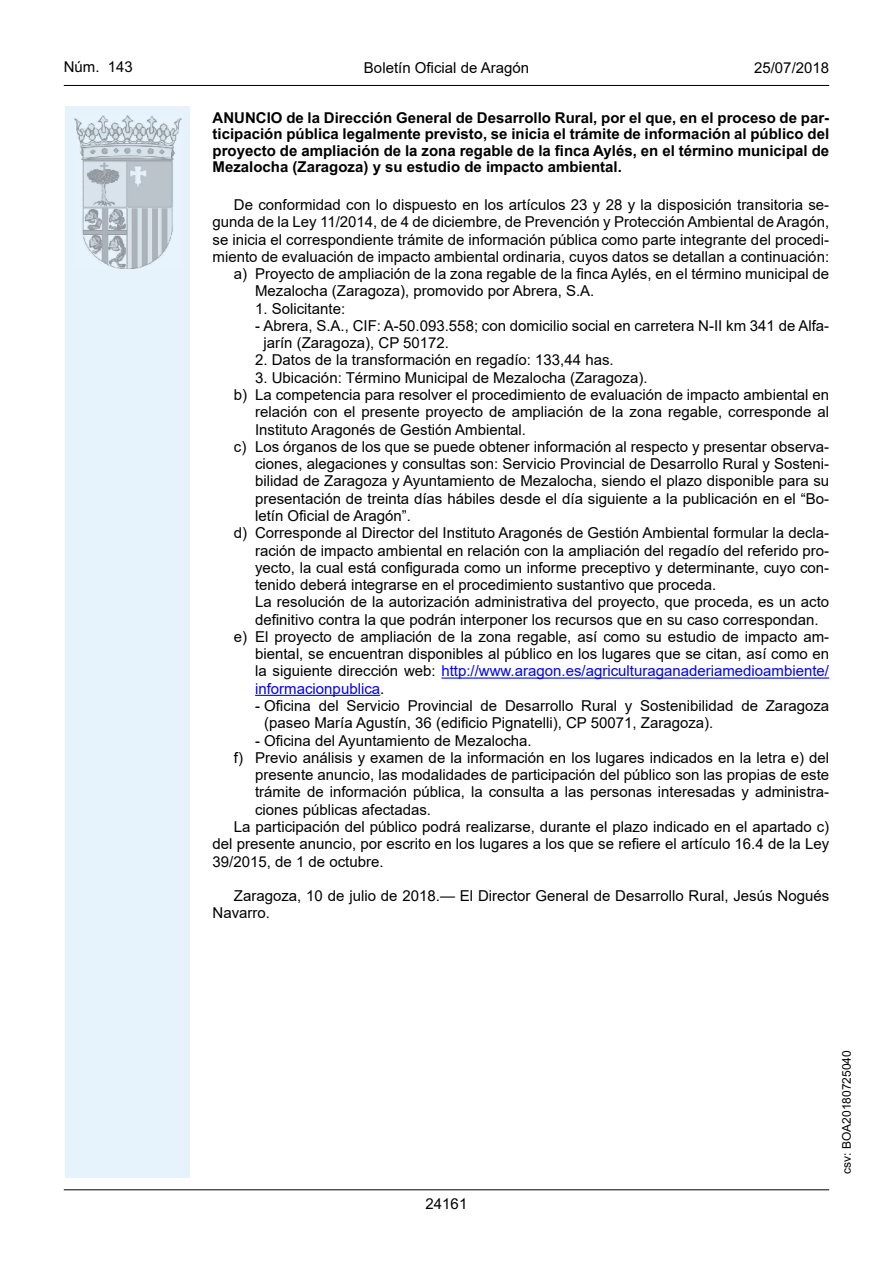
<style>
.page{position:relative;width:893px;height:1263px;background:#fff}
.page>*{position:absolute;margin:0;border:0;box-sizing:border-box;transform-origin:0 0}
.Sangrado_01{font:15px/17.2px "Arial";color:#000;text-align:justify}
.inicio_de_parrafo{font:15px/17.2px "Arial";color:#000;text-align:justify}
.Titulo_text{font:15px/16.5px "Arial Bold MT2";color:#000;text-align:justify}
.estilo_head-c{font:15px "Arial";color:#000}
.estilo_head-d{font:15px "Arial MT2";color:#000}
.estilo_head-i{font:15px "Arial MT2";color:#000}
.numero_pagina{font:15px "Arial MT2";color:#000}
.estilo_head-i-2{font:12px "Arial MT2";color:#000}
.s1{font-family:"Arial";font-weight:700}
.s2{color:#0100fa}
.s3{font-family:"Arial MT2"}
</style>
<div class="page">
<hr style="left:64px;top:1189px;width:765px;height:1px;background:#000">
<hr style="left:64px;top:85px;width:765px;height:1px;background:#000">
<div style="left:65px;top:106px;width:125px;height:1072px;background:#e6f3fd"></div>
<img style="left:75px;top:115px;width:106px;height:153px">
<hr style="left:441px;top:677px;width:388px;height:2px;background:#0100fa">
<hr style="left:255px;top:695px;width:125px;height:1px;background:#0100fa">
<p class="estilo_head-i" style="left:64px;top:57px;width:71px">Núm. 143</p>
<p class="estilo_head-c" style="left:364px;top:57px;width:167px">Boletín Oficial de Aragón</p>
<p class="estilo_head-d" style="left:754px;top:57px;width:77px">25/07/2018</p>
<p class="Titulo_text" style="left:213px;top:110px;width:618px">ANUNCIO de la Dirección General de Desarrollo Rural, por el que, en el proceso de par&shy;ticipación pública legalmente previsto, se inicia el trámite de información al público del <span class="s1">proyecto de ampliación de la zona regable de la finca Aylés, en el término municipal de </span>Mezalocha (Zaragoza) y su estudio de impacto ambiental.</p>
<p class="inicio_de_parrafo" style="left:213px;top:196px;width:618px;text-indent:21px">De conformidad con lo dispuesto en los artículos 23 y 28 y la disposición transitoria se&shy;gunda de la Ley 11/2014, de 4 de diciembre, de Prevención y Protección Ambiental de Aragón, se inicia el correspondiente trámite de información pública como parte integrante del procedi&shy;miento de evaluación de impacto ambiental ordinaria, cuyos datos se detallan a continuación:</p>
<p class="Sangrado_01" style="left:255px;top:265px;width:576px;text-indent:-21px">a) Proyecto de ampliación de la zona regable de la finca Aylés, en el término municipal de<br>Mezalocha (Zaragoza), promovido por Abrera, S.A.</p>
<p class="Sangrado_01" style="left:255px;top:300px;width:92px">1. Solicitante:</p>
<p class="Sangrado_01" style="left:263px;top:317px;width:567px;text-indent:-8px">- Abrera, S.A., CIF: A-50.093.558; con domicilio social en carretera N-II km 341 de Alfa&shy;jarín (Zaragoza), CP 50172.</p>
<p class="Sangrado_01" style="left:255px;top:351px;width:360px">2. Datos de la transformación en regadío: 133,44 has.</p>
<p class="Sangrado_01" style="left:255px;top:369px;width:394px">3. Ubicación: Término Municipal de Mezalocha (Zaragoza).</p>
<p class="Sangrado_01" style="left:255px;top:386px;width:576px;text-indent:-21px">b) La competencia para resolver el procedimiento de evaluación de impacto ambiental en relación con el presente proyecto de ampliación de la zona regable, corresponde al Instituto Aragonés de Gestión Ambiental.</p>
<p class="Sangrado_01" style="left:255px;top:438px;width:576px;text-indent:-21px">c) Los órganos de los que se puede obtener información al respecto y presentar observa&shy;ciones, alegaciones y consultas son: Servicio Provincial de Desarrollo Rural y Sosteni&shy;bilidad de Zaragoza y Ayuntamiento de Mezalocha, siendo el plazo disponible para su presentación de treinta días hábiles desde el día siguiente a la publicación en el “Bo&shy;letín Oficial de Aragón”.</p>
<p class="Sangrado_01" style="left:255px;top:524px;width:576px;text-indent:-21px">d) Corresponde al Director del Instituto Aragonés de Gestión Ambiental formular la decla&shy;ración de impacto ambiental en relación con la ampliación del regadío del referido pro&shy;yecto, la cual está configurada como un informe preceptivo y determinante, cuyo con&shy;tenido deberá integrarse en el procedimiento sustantivo que proceda.</p>
<p class="Sangrado_01" style="left:255px;top:593px;width:575px">La resolución de la autorización administrativa del proyecto, que proceda, es un acto definitivo contra la que podrán interponer los recursos que en su caso correspondan.</p>
<p class="Sangrado_01" style="left:255px;top:628px;width:576px;text-indent:-21px">e) El proyecto de ampliación de la zona regable, así como su estudio de impacto am&shy;biental, se encuentran disponibles al público en los lugares que se citan, así como en la siguiente dirección web: <span class="s2">http://www.aragon.es/agriculturaganaderiamedioambiente/ informacionpublica</span><span class="s3">.</span></p>
<p class="Sangrado_01" style="left:264px;top:697px;width:566px;text-indent:-9px">- Oficina del Servicio Provincial de Desarrollo Rural y Sostenibilidad de Zaragoza (paseo María Agustín, 36 (edificio Pignatelli), CP 50071, Zaragoza).</p>
<p class="Sangrado_01" style="left:255px;top:732px;width:278px">- Oficina del Ayuntamiento de Mezalocha.</p>
<p class="Sangrado_01" style="left:255px;top:749px;width:576px;text-indent:-21px">f) Previo análisis y examen de la información en los lugares indicados en la letra e) del presente anuncio, las modalidades de participación del público son las propias de este trámite de información pública, la consulta a las personas interesadas y administra&shy;ciones públicas afectadas.</p>
<p class="inicio_de_parrafo" style="left:213px;top:818px;width:618px;text-indent:21px">La participación del público podrá realizarse, durante el plazo indicado en el apartado c) del presente anuncio, por escrito en los lugares a los que se refiere el artículo 16.4 de la Ley 39/2015, de 1 de octubre.</p>
<p class="inicio_de_parrafo" style="left:213px;top:887px;width:618px;text-indent:21px">Zaragoza, 10 de julio de 2018.— El Director General de Desarrollo Rural, Jesús Nogués<br>Navarro.</p>
<p class="numero_pagina" style="left:426px;top:1193px;width:43px">24161</p>
<p class="estilo_head-i-2" style="left:838px;top:1174px;width:125px;rotate:-90deg">csv: BOA20180725040</p>
</div>
